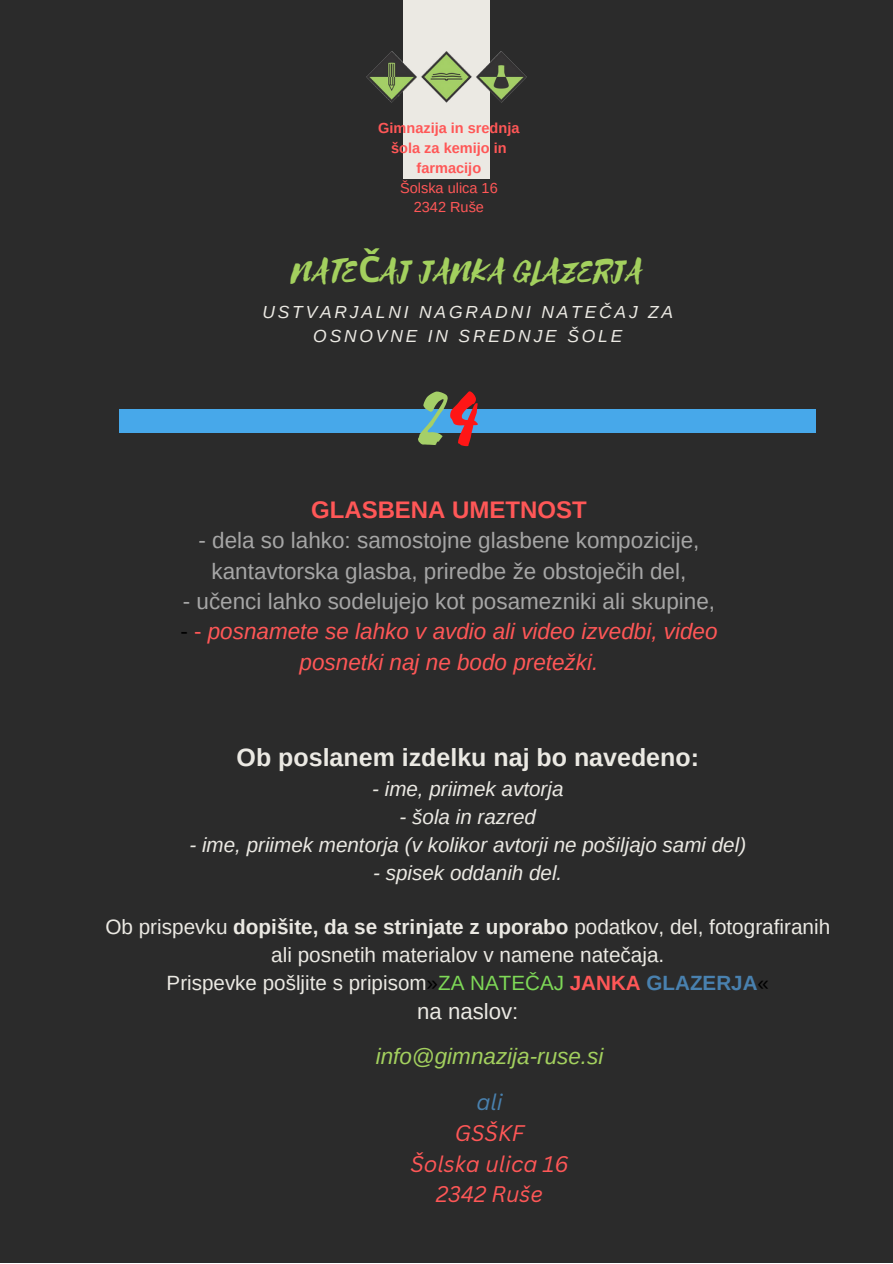
<style>
.page{position:relative;width:893px;height:1264px;background:#fff}
.page>*{position:absolute;margin:0;border:0;box-sizing:border-box;transform-origin:0 0}
.t1{font:95.7px "Selima";color:#a5cf68}
.t2{font:35.85px "Selima";color:#a3d05e}
.t3{font:700 25.05px "Arimo";color:#ebe9e3}
.t4{font:700 24px "Arimo";color:#ff5757}
.t5{font:22.5px/30.3px "Arimo";color:#a6a6a6;text-align:center}
.t6{font:italic 22.5px/30.3px "Arimo";color:#ff5757;text-align:center}
.t7{font:italic 22.5px "Arimo";color:#a3d05e}
.t8{font:22.2px "Arimo";color:#ebe9e3}
.t9{font:italic 21.9px/30.8px "Canva Sans";color:#ff5757;text-align:center}
.t10{font:italic 21.9px "Canva Sans";color:#4981af}
.t11{font:20.7px/28px "Arimo";color:#ebe9e3;text-align:center}
.t12{font:italic 20.55px "Arimo";color:#ebe9e3}
.t13{font:20.55px "Arimo";color:#ebe9e3}
.t14{font:italic 17.4px/24.2px "Arimo";letter-spacing:.16em;color:#ebe9e3;text-align:center}
.t15{font:700 14.55px/20px "Arimo";color:#ff5757;text-align:center}
.t16{font:14.55px/20px "Arimo";color:#ff5757;text-align:center}
.s1{font-family:"Noto Sans";font-weight:700}
.s2{color:#ff1616}
.s3{font-style:normal;color:#000}
.s4{font-style:normal}
.s5{font-weight:700}
.s6{color:#000}
.s7{color:#7ed957}
.s8{font-weight:700;color:#ff5757}
.s9{font-weight:700;color:#4981af}
</style>
<div class="page">
<div style="left:0;top:0;width:892px;height:1262px;background:#2b2b2b"></div>
<div style="left:403px;top:0;width:86px;height:179px;background:#ebe9e3"></div>
<img style="left:366px;top:52px;width:160px;height:50px">
<div style="left:120px;top:409px;width:696px;height:24px;background:#47a8ea"></div>
<p class="t15" style="left:378px;top:117px;width:143px">Gimnazija in srednja šola za kemijo in farmacijo</p>
<p class="t16" style="left:400px;top:177px;width:99px">Šolska ulica 16<br>2342 Ruše</p>
<h2 class="t2" style="left:292px;top:251px;width:353px">NATE<span class="s1">Č</span>AJ JANKA GLAZERJA</h2>
<p class="t14" style="left:262px;top:300px;width:412px">USTVARJALNI NAGRADNI NATEČAJ ZA<br>OSNOVNE IN SREDNJE ŠOLE</p>
<h1 class="t1" style="left:418px;top:365px;width:63px">2<span class="s2">4</span></h1>
<p class="t4" style="left:311px;top:496px;width:277px">GLASBENA UMETNOST</p>
<p class="t5" style="left:198px;top:525px;width:502px">- dela so lahko: samostojne glasbene kompozicije, kantavtorska glasba, priredbe že obstoječih del,</p>
<p class="t5" style="left:183px;top:586px;width:533px">- učenci lahko sodelujejo kot posamezniki ali skupine,</p>
<p class="t6" style="left:180px;top:616px;width:538px"><span class="s3">-</span> <span class="s4">-</span> posnamete se lahko v avdio ali video izvedbi, video posnetki naj ne bodo pretežki.</p>
<p class="t3" style="left:236px;top:743px;width:464px">Ob poslanem izdelku naj bo navedeno:</p>
<p class="t12" style="left:372px;top:777px;width:193px">- ime, priimek avtorja</p>
<p class="t12" style="left:399px;top:805px;width:138px">- šola in razred</p>
<p class="t12" style="left:189px;top:833px;width:558px">- ime, priimek mentorja (v kolikor avtorji ne pošiljajo sami del)</p>
<p class="t12" style="left:373px;top:861px;width:190px">- spisek oddanih del.</p>
<p class="t11" style="left:105px;top:913px;width:726px">Ob prispevku <span class="s5">dopišite, da se strinjate z uporabo</span> podatkov, del, fotografiranih ali posnetih materialov v namene natečaja.</p>
<p class="t13" style="left:166px;top:971px;width:604px">Prispevke pošljite s pripisom<span class="s6">»</span><span class="s7">ZA NATEČAJ</span> <span class="s8">JANKA</span> <span class="s9">GLAZERJA</span><span class="s6">«</span></p>
<p class="t8" style="left:417px;top:998px;width:103px">na naslov:</p>
<p class="t7" style="left:376px;top:1043px;width:229px">info@gimnazija-ruse.si</p>
<p class="t10" style="left:476px;top:1086px;width:28px">ali</p>
<p class="t9" style="left:410px;top:1116px;width:160px">GSŠKF<br>Šolska ulica 16<br>2342 Ruše</p>
</div>
